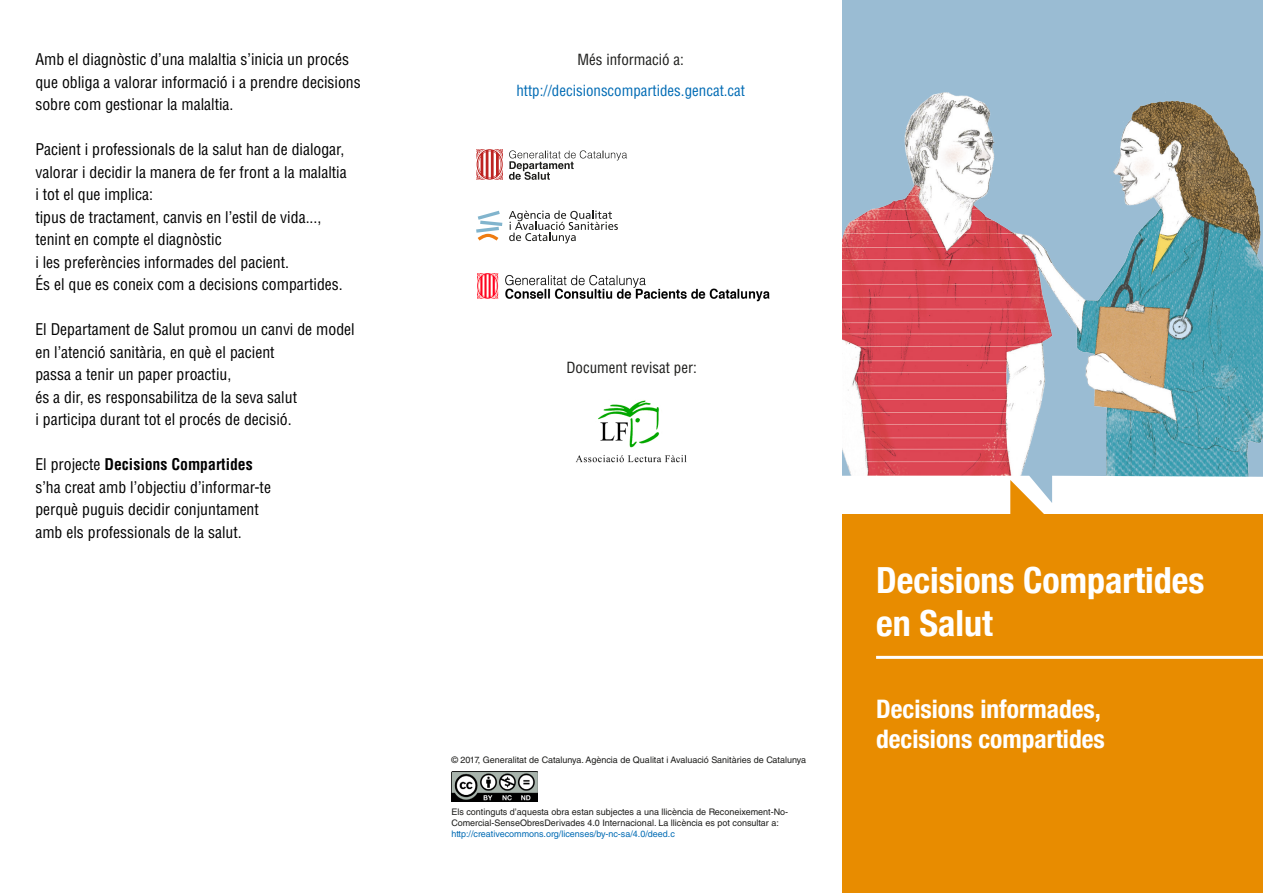
<style>
.page{position:relative;width:1263px;height:893px;background:#fff}
.page>*{position:absolute;margin:0;border:0;box-sizing:border-box;transform-origin:0 0}
.t1{font:700 condensed 36px "Helvetica Neue";color:#fff}
.t2{font:700 condensed 25.5px "Helvetica Neue";color:#fff}
.t3{font:condensed 15.75px "Helvetica LT Std";color:#000}
.t4{font:700 condensed 15.75px "Helvetica LT Std";color:#000}
.t5{font:condensed 15px "Helvetica LT Std";color:#006bb4}
.t6{font:condensed 15px "Helvetica LT Std";color:#1d1d1b}
.t7{font:9px/10.8px "Helvetica LT Std";color:#1d1d1b}
.t8{font:9px "Helvetica LT Std";color:#006bb4}
.s1{font-weight:400}
</style>
<div class="page">
<div style="left:842px;top:0;width:421px;height:540px;background:#9abcd3"></div>
<div style="left:842px;top:510px;width:421px;height:383px;background:#e88c00"></div>
<img style="left:842px;top:92px;width:421px;height:384px">
<div style="left:842px;top:476px;width:421px;height:38px;background:#fff"></div>
<hr style="left:876px;top:656px;width:387px;height:3px;background:#fff">
<img style="left:451px;top:772px;width:86px;height:30px">
<img style="left:477px;top:274px;width:292px;height:28px">
<img style="left:576px;top:400px;width:111px;height:63px">
<svg style="left:509px;top:150px;width:118px;height:30px"></svg>
<svg style="left:476px;top:149px;width:27px;height:31px"></svg>
<svg style="left:509px;top:210px;width:109px;height:33px"></svg>
<svg style="left:476px;top:211px;width:26px;height:30px"></svg>
<p class="t3" style="left:35px;top:50px;width:315px">Amb el diagnòstic d’una malaltia s’inicia un procés</p>
<p class="t3" style="left:35px;top:72px;width:327px">que obliga a valorar informació i a prendre decisions</p>
<p class="t3" style="left:35px;top:95px;width:200px">sobre com gestionar la malaltia.</p>
<p class="t3" style="left:35px;top:140px;width:310px">Pacient i professionals de la salut han de dialogar,</p>
<p class="t3" style="left:35px;top:162px;width:313px">valorar i decidir la manera de fer front a la malaltia</p>
<p class="t3" style="left:35px;top:185px;width:119px">i tot el que implica:</p>
<p class="t3" style="left:35px;top:207px;width:288px">tipus de tractament, canvis en l’estil de vida...,</p>
<p class="t3" style="left:35px;top:230px;width:188px">tenint en compte el diagnòstic</p>
<p class="t3" style="left:35px;top:252px;width:255px">i les preferències informades del pacient.</p>
<p class="t3" style="left:35px;top:275px;width:309px">És el que es coneix com a decisions compartides.</p>
<p class="t3" style="left:35px;top:320px;width:321px">El Departament de Salut promou un canvi de model</p>
<p class="t3" style="left:35px;top:342px;width:241px">en l’atenció sanitària, en què el pacient</p>
<p class="t3" style="left:35px;top:365px;width:197px">passa a tenir un paper proactiu,</p>
<p class="t3" style="left:35px;top:387px;width:263px">és a dir, es responsabilitza de la seva salut</p>
<p class="t3" style="left:35px;top:410px;width:258px">i participa durant tot el procés de decisió.</p>
<p class="t4" style="left:35px;top:455px;width:219px"><span class="s1">El projecte</span> Decisions Compartides</p>
<p class="t3" style="left:35px;top:477px;width:237px">s’ha creat amb l’objectiu d’informar-te</p>
<p class="t3" style="left:35px;top:500px;width:225px">perquè puguis decidir conjuntament</p>
<p class="t3" style="left:35px;top:522px;width:208px">amb els professionals de la salut.</p>
<p class="t6" style="left:578px;top:50px;width:108px">Més informació a:</p>
<p class="t5" style="left:516px;top:81px;width:230px">http://decisionscompartides.gencat.cat</p>
<p class="t6" style="left:566px;top:358px;width:132px">Document revisat per:</p>
<p class="t7" style="left:451px;top:755px;width:356px">© 2017, Generalitat de Catalunya. Agència de Qualitat i Avaluació Sanitàries de Catalunya</p>
<p class="t7" style="left:451px;top:807px;width:338px">Els continguts d’aquesta obra estan subjectes a una llicència de Reconeixement-No-<br>Comercial-SenseObresDerivades 4.0 Internacional. La llicència es pot consultar a:</p>
<p class="t8" style="left:451px;top:829px;width:225px">http://creativecommons.org/licenses/by-nc-sa/4.0/deed.c</p>
<p class="t1" style="left:876px;top:550px;width:330px">Decisions Compartides</p>
<p class="t1" style="left:876px;top:593px;width:118px">en Salut</p>
<p class="t2" style="left:876px;top:687px;width:226px">Decisions informades,</p>
<p class="t2" style="left:876px;top:718px;width:230px">decisions compartides</p>
</div>
